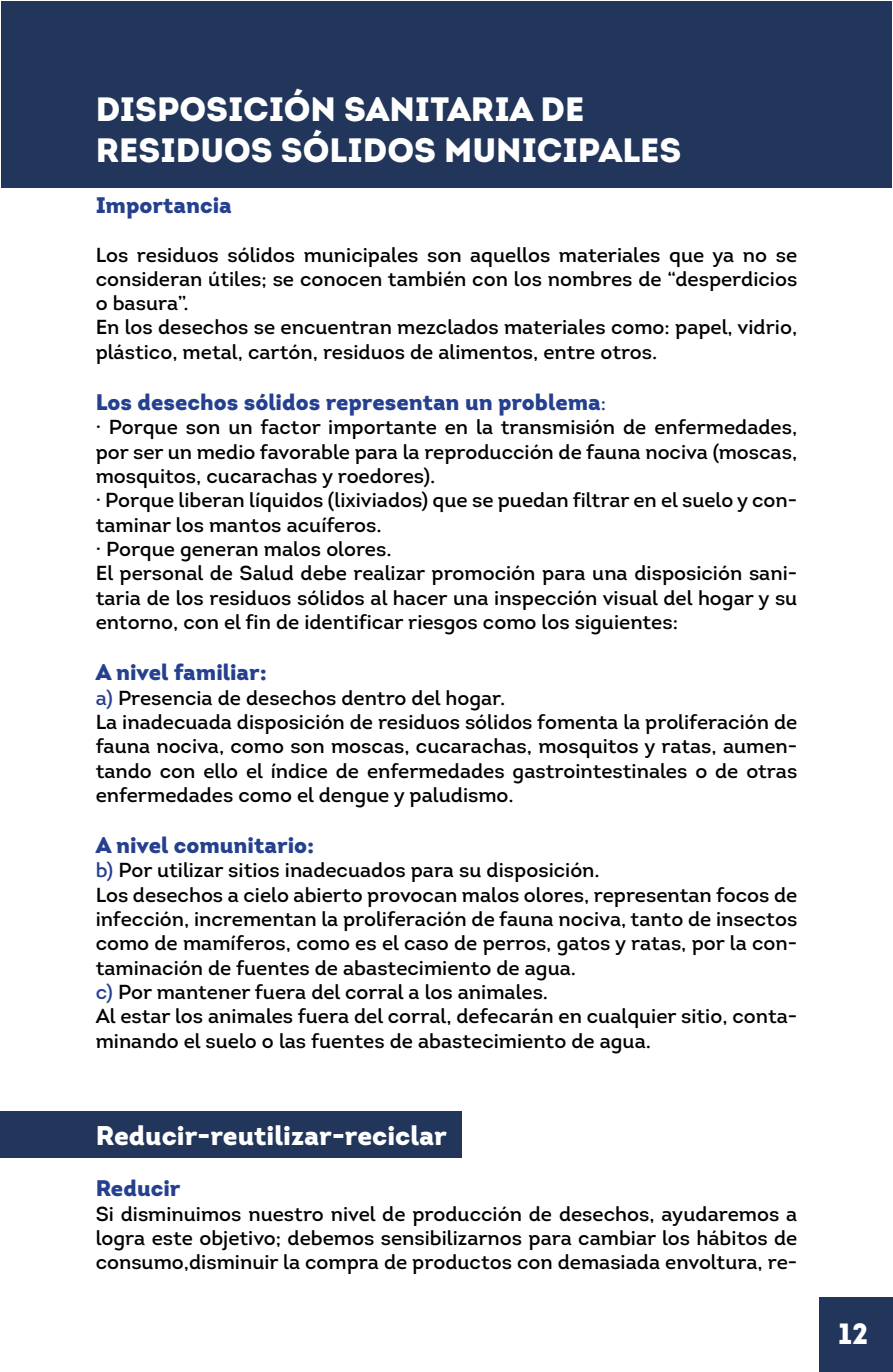
<style>
.page{position:relative;width:893px;height:1372px;background:#fff}
.page>*{position:absolute;margin:0;border:0;box-sizing:border-box;transform-origin:0 0}
.t1{font:900 33.75px/40.5px "Intro";color:#fff}
.t2{font:900 29.25px "Intro";color:#fff}
.t3{font:900 27px "Intro";color:#fff}
.t4{font:900 22.5px "Intro";color:#25408f}
.t5{font:20.25px/24.3px "Intro";color:#000}
.s1{font-weight:400;font-size:20.25px}
.s2{color:#25408f}
</style>
<div class="page">
<div style="left:0;top:1111px;width:461px;height:47px;background:#22355a"></div>
<div style="left:1px;top:1px;width:891px;height:186px;background:#22355a"></div>
<div style="left:819px;top:1297px;width:74px;height:74px;background:#22355a"></div>
<h1 class="t1" style="left:96px;top:88px;width:587px">DISPOSICIÓN SANITARIA DE<br>RESIDUOS SÓLIDOS MUNICIPALES</h1>
<p class="t4" style="left:96px;top:190px;width:138px">Importancia</p>
<p class="t5" style="left:96px;top:242px;width:703px">Los residuos sólidos municipales son aquellos materiales que ya no se consideran útiles; se conocen también con los nombres de “desperdicios o basura”.<br>En los desechos se encuentran mezclados materiales como: papel, vidrio, plástico, metal, cartón, residuos de alimentos, entre otros.</p>
<p class="t4" style="left:96px;top:387px;width:512px">Los desechos sólidos representan un problema<span class="s1">:</span></p>
<p class="t5" style="left:96px;top:415px;width:703px">· Porque son un factor importante en la transmisión de enfermedades, por ser un medio favorable para la reproducción de fauna nociva (moscas, mosquitos, cucarachas y roedores).<br>· Porque liberan líquidos (lixiviados) que se puedan filtrar en el suelo y con&shy;taminar los mantos acuíferos.<br>· Porque generan malos olores.<br>El personal de Salud debe realizar promoción para una disposición sani&shy;taria de los residuos sólidos al hacer una inspección visual del hogar y su entorno, con el fin de identificar riesgos como los siguientes:</p>
<p class="t4" style="left:96px;top:657px;width:173px">A nivel familiar:</p>
<p class="t5" style="left:96px;top:685px;width:703px"><span class="s2">a)</span> Presencia de desechos dentro del hogar.<br>La inadecuada disposición de residuos sólidos fomenta la proliferación de fauna nociva, como son moscas, cucarachas, mosquitos y ratas, aumen&shy;tando con ello el índice de enfermedades gastrointestinales o de otras enfermedades como el dengue y paludismo.</p>
<p class="t4" style="left:96px;top:830px;width:220px">A nivel comunitario:</p>
<p class="t5" style="left:96px;top:858px;width:703px"><span class="s2">b)</span> Por utilizar sitios inadecuados para su disposición.<br>Los desechos a cielo abierto provocan malos olores, representan focos de infección, incrementan la proliferación de fauna nociva, tanto de insectos como de mamíferos, como es el caso de perros, gatos y ratas, por la con&shy;taminación de fuentes de abastecimiento de agua.<br><span class="s2">c)</span> Por mantener fuera del corral a los animales.<br>Al estar los animales fuera del corral, defecarán en cualquier sitio, conta&shy;minando el suelo o las fuentes de abastecimiento de agua.</p>
<h3 class="t3" style="left:96px;top:1117px;width:353px">Reducir-reutilizar-reciclar</h3>
<p class="t4" style="left:96px;top:1173px;width:86px">Reducir</p>
<p class="t5" style="left:96px;top:1201px;width:703px;text-align:justify">Si disminuimos nuestro nivel de producción de desechos, ayudaremos a logra este objetivo; debemos sensibilizarnos para cambiar los hábitos de consumo,disminuir la compra de productos con demasiada envoltura, re-</p>
<h2 class="t2" style="left:838px;top:1314px;width:32px">12</h2>
</div>
